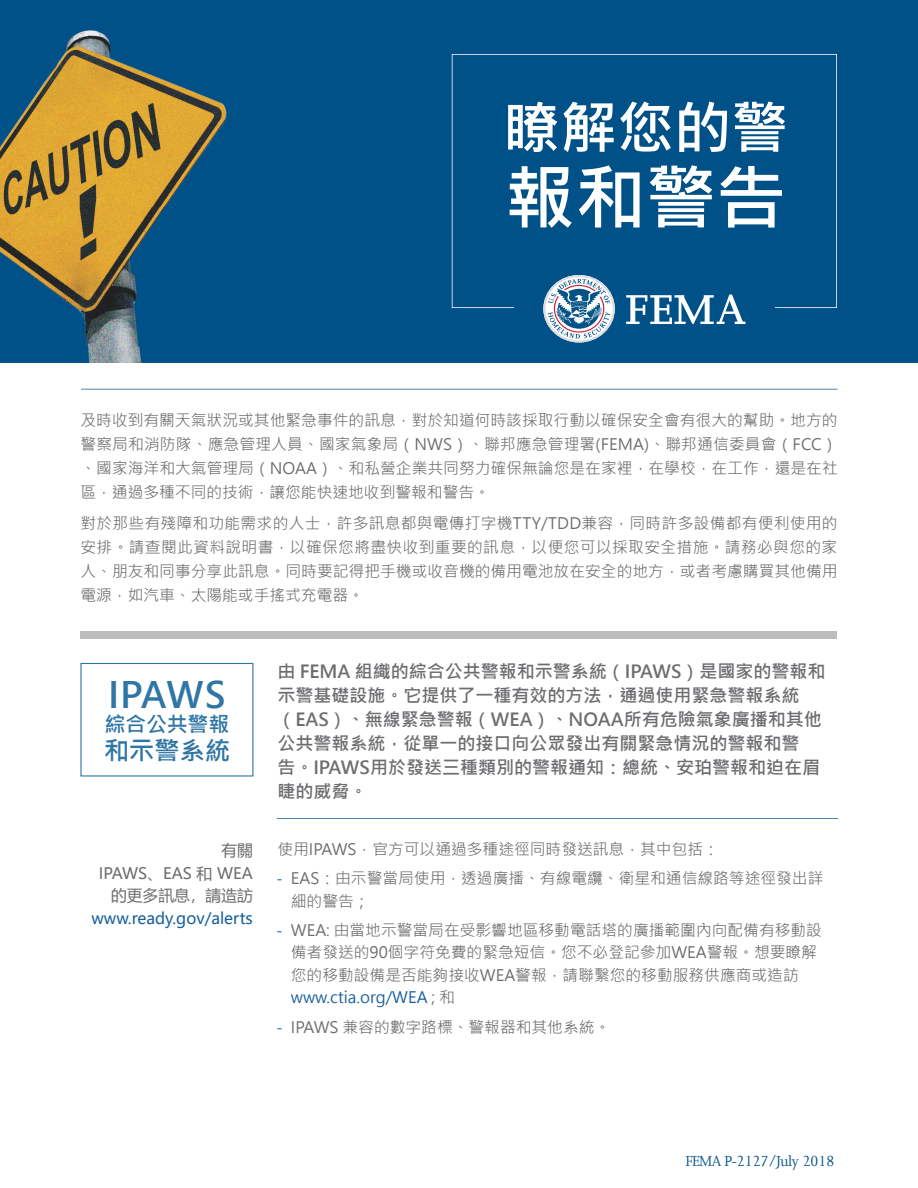
<style>
.page{position:relative;width:918px;height:1188px;background:#fff}
.page>*{position:absolute;margin:0;border:0;box-sizing:border-box;transform-origin:0 0}
.t1{font:700 70.5px "Microsoft Jheng Hei";color:#fff}
.t2{font:700 57px "Microsoft Jheng Hei";color:#fff}
.t3{font:700 36px "Microsoft Jheng Hei";letter-spacing:.01em;color:#2f75a5}
.t4{font:700 25.5px "Microsoft Jheng Hei";letter-spacing:-.01em;color:#2f75a5}
.t5{font:700 21px "Microsoft Jheng Hei";letter-spacing:-.01em;color:#2f75a5}
.t6{font:700 18px/24px "Microsoft Jheng Hei";color:#6c6d70}
.t7{font:16.5px "Joanna";letter-spacing:-.04em;color:#005187}
.text{font:15.75px/24px "Microsoft Jheng Hei";color:#6c6d70;text-align:justify}
.text_2{font:15.75px "Microsoft Jheng Hei";color:#6c6d70}
.text_3{font:15.75px "Microsoft Ya Hei";color:#6c6d70}
.t8{font:15.75px "Microsoft Ya Hei";color:#175d9e}
.t9{font:300 15.75px "Univers LT Std";color:#005187}
.s1{color:#175d9e}
</style>
<div class="page">
<div style="left:0;top:0;width:918px;height:363px;background:#005187"></div>
<svg style="left:452px;top:54px;width:385px;height:254px"></svg>
<img style="left:0;top:30px;width:227px;height:333px">
<div style="left:514px;top:285px;width:261px;height:48px;background:#005187"></div>
<svg style="left:626px;top:294px;width:119px;height:30px"></svg>
<svg style="left:543px;top:275px;width:72px;height:67px"></svg>
<div style="left:80px;top:631px;width:757px;height:7px;background:#bdbcbc"></div>
<hr style="left:277px;top:818px;width:561px;height:1px;background:#5083af">
<div style="left:80px;top:663px;width:173px;height:114px;border:1px solid #2f75a5"></div>
<hr style="left:81px;top:389px;width:757px;height:1px;background:#5083af">
<h1 class="t2" style="left:503px;top:92px;width:286px">瞭解您的警</h1>
<h1 class="t1" style="left:505px;top:154px;width:283px">報和警告</h1>
<p class="text" style="left:80px;top:408px;width:759px">及時收到有關天氣狀況或其他緊急事件的訊息，對於知道何時該採取行動以確保安全會有很大的幫助。地方的警察局和消防隊、應急管理人員、國家氣象局（NWS）、聯邦應急管理署(FEMA)、聯邦通信委員會（FCC(、國家海洋和大氣管理局（NOAA）、和私營企業共同努力確保無論您是在家裡，在學校，在工作，還是在社區，通過多種不同的技術，讓您能快速地收到警報和警告。</p>
<p class="text" style="left:80px;top:511px;width:759px">對於那些有殘障和功能需求的人士，許多訊息都與電傳打字機TTY/TDD兼容，同時許多設備都有便利使用的安排。請查閱此資料說明書，以確保您將盡快收到重要的訊息，以便您可以採取安全措施。請務必與您的家人、朋友和同事分享此訊息。同時要記得把手機或收音機的備用電池放在安全的地方，或者考慮購買其他備用電源，如汽車、太陽能或手搖式充電器。</p>
<p class="t3" style="left:108px;top:672px;width:119px">IPAWS</p>
<p class="t5" style="left:104px;top:711px;width:126px">綜合公共警報</p>
<p class="t4" style="left:104px;top:735px;width:128px">和示警系統</p>
<p class="text_3" style="left:221px;top:840px;width:33px">有關</p>
<p class="text_3" style="left:99px;top:862px;width:156px">IPAWS、EAS 和 WEA</p>
<p class="text_3" style="left:111px;top:885px;width:143px">的更多訊息，請造訪</p>
<p class="t8" style="left:91px;top:907px;width:163px">www.ready.gov/alerts</p>
<h2 class="t6" style="left:277px;top:659px;width:550px">由 FEMA 組織的綜合公共警報和示警系統（IPAWS）是國家的警報和示警基礎設施。它提供了一種有效的方法，通過使用緊急警報系統（EAS）、無線緊急警報（WEA）、NOAA所有危險氣象廣播和其他公共警報系統，從單一的接口向公眾發出有關緊急情況的警報和警<br>告。IPAWS用於發送三種類別的警報通知：總統、安珀警報和迫在眉睫的威脅。</h2>
<p class="text_2" style="left:277px;top:839px;width:443px">使用IPAWS，官方可以通過多種途徑同時發送訊息，其中包括：</p>
<p class="text" style="left:291px;top:866px;width:534px">EAS：由示警當局使用，透過廣播、有線電纜、衛星和通信線路等途徑發出詳</p>
<p class="t9" style="left:277px;top:869px;width:6px">-</p>
<p class="t9" style="left:277px;top:921px;width:6px">-</p>
<p class="t9" style="left:277px;top:1018px;width:6px">-</p>
<p class="text" style="left:291px;top:889px;width:80px">細的警告;</p>
<p class="text" style="left:291px;top:918px;width:533px">WEA: 由當地示警當局在受影響地區移動電話塔的廣播範圍內向配備有移動設</p>
<p class="text" style="left:291px;top:941px;width:528px;line-height:22.5px;text-align:left">備者發送的90個字符免費的緊急短信。您不必登記參加WEA警報。想要瞭解您的移動設備是否能夠接收WEA警報，請聯繫您的移動服務供應商或造訪<span class="s1">www.ctia.org/WEA</span> ; 和</p>
<p class="text" style="left:291px;top:1015px;width:321px">IPAWS 兼容的數字路標、警報器和其他系統。</p>
<p class="t7" style="left:685px;top:1151px;width:151px">FEMA P-2127/July 2018</p>
</div>
